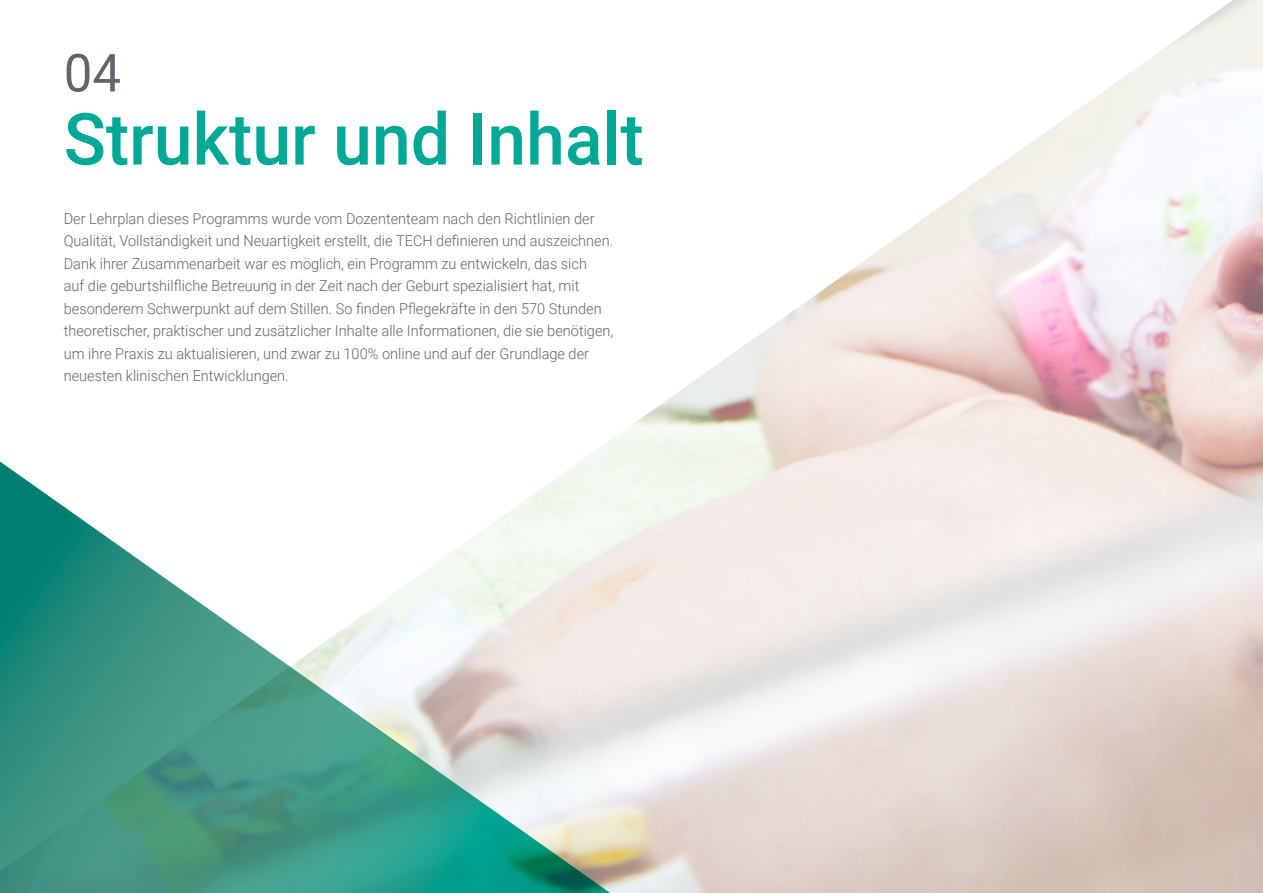
<style>
.page{position:relative;width:1263px;height:893px;background:#fff}
.page>*{position:absolute;margin:0;border:0;box-sizing:border-box;transform-origin:0 0}
.t1{font:500 72px "Roboto";color:#00a996}
.t2{font:52.5px "Roboto";color:#61646a}
.t3{font:300 15px/22.5px "Roboto";color:#61646a}
</style>
<div class="page">
<img style="left:603px;top:0;width:660px;height:893px">
<svg style="left:0;top:446px;width:640px;height:447px"></svg>
<h2 class="t2" style="left:64px;top:36px;width:59px">04</h2>
<h1 class="t1" style="left:64px;top:89px;width:581px">Struktur und Inhalt</h1>
<p class="t3" style="left:64px;top:207px;width:551px">Der Lehrplan dieses Programms wurde vom Dozententeam nach den Richtlinien der Qualität, Vollständigkeit und Neuartigkeit erstellt, die TECH definieren und auszeichnen.<br>Dank ihrer Zusammenarbeit war es möglich, ein Programm zu entwickeln, das sich<br>auf die geburtshilfliche Betreuung in der Zeit nach der Geburt spezialisiert hat, mit besonderem Schwerpunkt auf dem Stillen. So finden Pflegekräfte in den 570 Stunden theoretischer, praktischer und zusätzlicher Inhalte alle Informationen, die sie benötigen, um ihre Praxis zu aktualisieren, und zwar zu 100% online und auf der Grundlage der neuesten klinischen Entwicklungen.</p>
</div>
